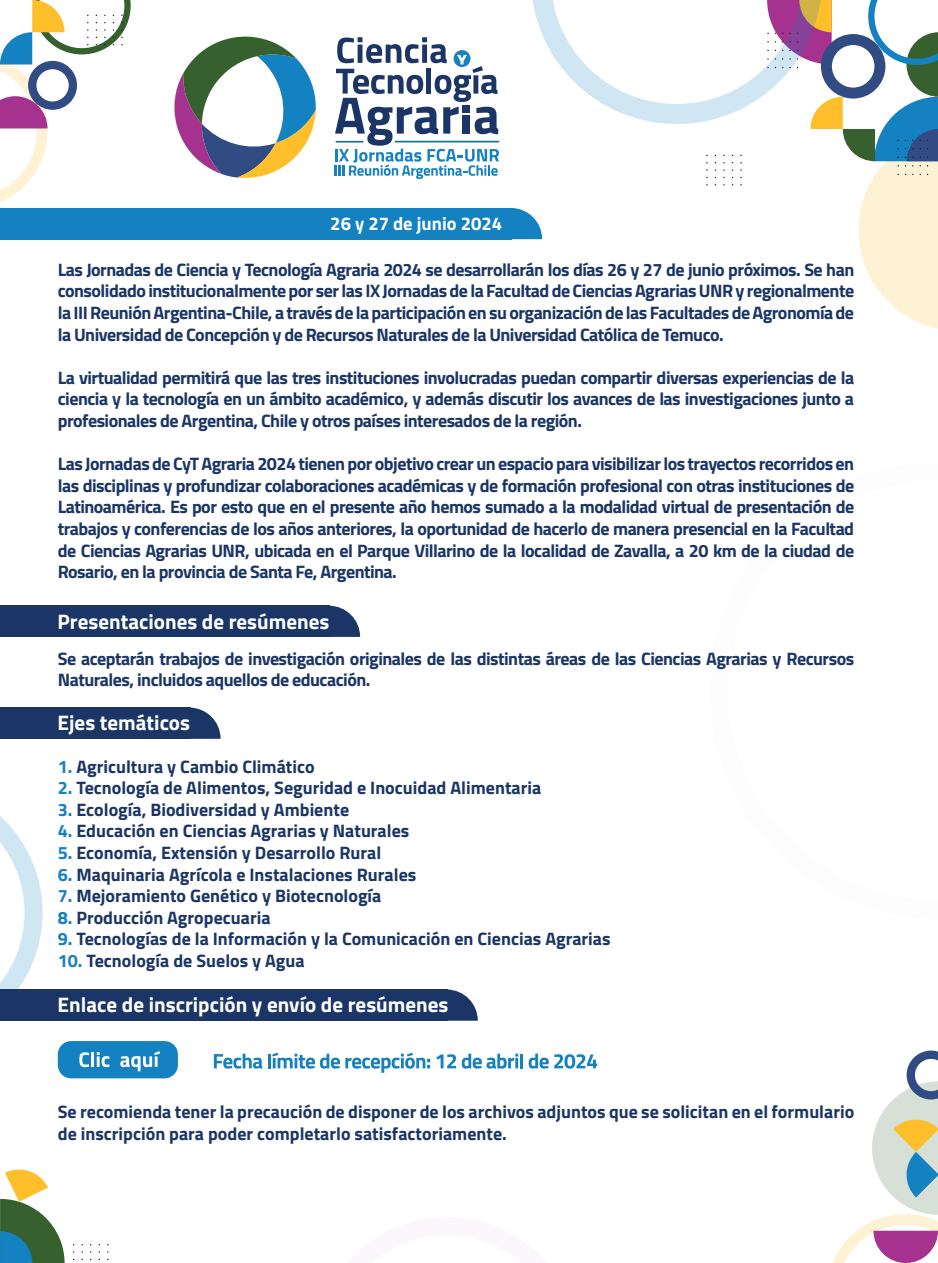
<style>
.page{position:relative;width:938px;height:1263px;background:#fff}
.page>*{position:absolute;margin:0;border:0;box-sizing:border-box;transform-origin:0 0}
.t1{font:700 21px "Titillium";color:#fff}
.t2{font:700 18.45px "Titillium";color:#fff}
.t3{font:700 18px/21.6px "Titillium";color:#1b3666;text-align:justify}
.t4{font:700 18px/21.6px "Titillium";letter-spacing:-.03em;color:#1b3666}
.s1{color:#1681c1}
</style>
<div class="page">
<svg style="left:0;top:0;width:131px;height:202px"></svg>
<div style="left:0;top:208px;width:512px;height:31px;background:#1481c1"></div>
<svg style="left:832px;top:1050px;width:106px;height:213px"></svg>
<svg style="left:0;top:1169px;width:65px;height:94px"></svg>
<svg style="left:0;top:816px;width:43px;height:173px"></svg>
<div style="left:0;top:606px;width:330px;height:31px;background:#1b3666"></div>
<svg style="left:330px;top:606px;width:30px;height:31px"></svg>
<div style="left:0;top:708px;width:190px;height:31px;background:#1b3666"></div>
<svg style="left:190px;top:708px;width:30px;height:31px"></svg>
<div style="left:0;top:989px;width:448px;height:32px;background:#1b3666"></div>
<svg style="left:448px;top:989px;width:30px;height:32px"></svg>
<svg style="left:511px;top:0;width:427px;height:329px"></svg>
<svg style="left:174px;top:36px;width:142px;height:142px"></svg>
<svg style="left:334px;top:37px;width:165px;height:142px"></svg>
<svg style="left:214px;top:1054px;width:48px;height:15px"></svg>
<hr style="left:268px;top:1054px;width:3px;height:14px;background:#1481c1">
<svg style="left:272px;top:1052px;width:158px;height:21px"></svg>
<svg style="left:436px;top:1054px;width:20px;height:14px"></svg>
<svg style="left:462px;top:1054px;width:56px;height:15px"></svg>
<hr style="left:520px;top:1054px;width:3px;height:14px;background:#1481c1">
<svg style="left:528px;top:1054px;width:69px;height:15px"></svg>
<div style="left:58px;top:1041px;width:120px;height:37px;background:#1481c1;border-radius:13px"></div>
<svg style="left:79px;top:1052px;width:10px;height:15px"></svg>
<hr style="left:91px;top:1052px;width:3px;height:15px;background:#fff">
<svg style="left:97px;top:1052px;width:12px;height:15px"></svg>
<svg style="left:120px;top:1051px;width:40px;height:20px"></svg>
<p class="t2" style="left:330px;top:209px;width:173px">26 y 27 de junio 2024</p>
<p class="t3" style="left:58px;top:258px;width:798px">Las Jornadas de Ciencia y Tecnología Agraria 2024 se desarrollarán los días 26 y 27 de junio próximos. Se han consolidado institucionalmente por ser las IX Jornadas de la Facultad de Ciencias Agrarias UNR y regionalmente la III Reunión Argentina-Chile, a través de la participación en su organización de las Facultades de Agronomía de la Universidad de Concepción y de Recursos Naturales de la Universidad Católica de Temuco.</p>
<p class="t3" style="left:58px;top:366px;width:798px">La virtualidad permitirá que las tres instituciones involucradas puedan compartir diversas experiencias de la ciencia y la tecnología en un ámbito académico, y además discutir los avances de las investigaciones junto a profesionales de Argentina, Chile y otros países interesados de la región.</p>
<p class="t3" style="left:58px;top:452px;width:798px">Las Jornadas de CyT Agraria 2024 tienen por objetivo crear un espacio para visibilizar los trayectos recorridos en las disciplinas y profundizar colaboraciones académicas y de formación profesional con otras instituciones de Latinoamérica. Es por esto que en el presente año hemos sumado a la modalidad virtual de presentación de trabajos y conferencias de los años anteriores, la oportunidad de hacerlo de manera presencial en la Facultad de Ciencias Agrarias UNR, ubicada en el Parque Villarino de la localidad de Zavalla, a 20 km de la ciudad de Rosario, en la provincia de Santa Fe, Argentina.</p>
<p class="t1" style="left:58px;top:605px;width:273px">Presentaciones de resúmenes</p>
<p class="t4" style="left:58px;top:647px;width:798px">Se aceptarán trabajos de investigación originales de las distintas áreas de las Ciencias Agrarias y Recursos<br>Naturales, incluidos aquellos de educación.</p>
<p class="t1" style="left:58px;top:707px;width:134px">Ejes temáticos</p>
<p class="t3" style="left:58px;top:755px;width:258px"><span class="s1">1.</span> Agricultura y Cambio Climático</p>
<p class="t3" style="left:58px;top:776px;width:485px"><span class="s1">2.</span> Tecnología de Alimentos, Seguridad e Inocuidad Alimentaria</p>
<p class="t3" style="left:58px;top:798px;width:293px"><span class="s1">3.</span> Ecología, Biodiversidad y Ambiente</p>
<p class="t3" style="left:58px;top:819px;width:353px"><span class="s1">4.</span> Educación en Ciencias Agrarias y Naturales</p>
<p class="t3" style="left:58px;top:841px;width:325px"><span class="s1">5.</span> Economía, Extensión y Desarrollo Rural</p>
<p class="t3" style="left:58px;top:863px;width:360px"><span class="s1">6.</span> Maquinaria Agrícola e Instalaciones Rurales</p>
<p class="t3" style="left:58px;top:884px;width:325px"><span class="s1">7.</span> Mejoramiento Genético y Biotecnología</p>
<p class="t3" style="left:58px;top:906px;width:214px"><span class="s1">8.</span> Producción Agropecuaria</p>
<p class="t3" style="left:58px;top:927px;width:554px"><span class="s1">9.</span> Tecnologías de la Información y la Comunicación en Ciencias Agrarias</p>
<p class="t3" style="left:58px;top:949px;width:248px"><span class="s1">10.</span> Tecnología de Suelos y Agua</p>
<p class="t1" style="left:58px;top:989px;width:392px">Enlace de inscripción y envío de resúmenes</p>
<p class="t3" style="left:58px;top:1100px;width:798px">Se recomienda tener la precaución de disponer de los archivos adjuntos que se solicitan en el formulario de inscripción para poder completarlo satisfactoriamente.</p>
</div>
